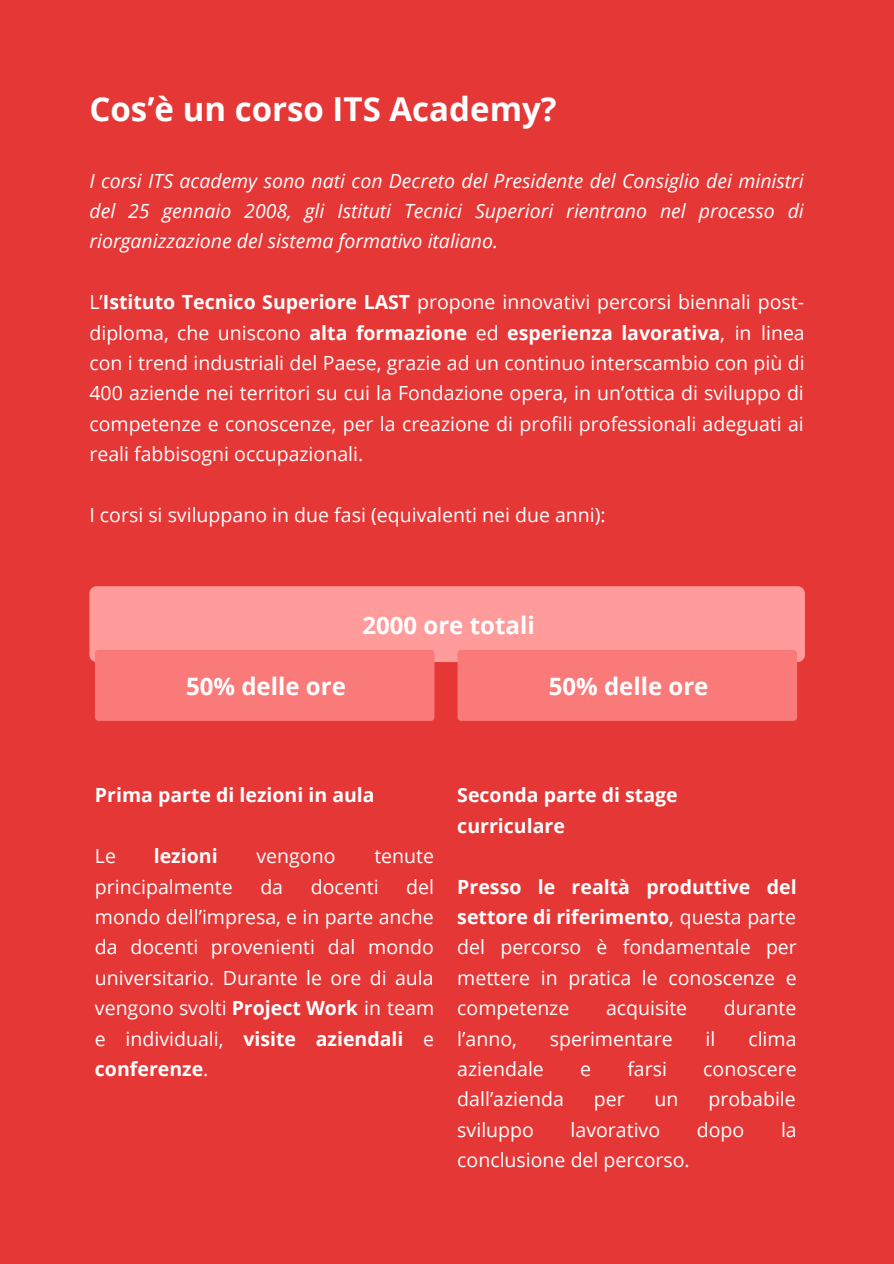
<style>
.page{position:relative;width:894px;height:1264px;background:#fff}
.page>*{position:absolute;margin:0;border:0;box-sizing:border-box;transform-origin:0 0}
.t1{font:700 33px "Open Sans";color:#fff}
.t2{font:700 24px "Open Sans";color:#fff}
.t3{font:19.5px/30.5px "Open Sans";color:#fff;text-align:justify}
.t4{font:italic 19.5px/30.5px "Open Sans";color:#fff;text-align:justify}
.t5{font:700 19.5px/30.5px "Open Sans";color:#fff}
.s1{font-weight:700}
</style>
<div class="page">
<div style="left:0;top:0;width:893px;height:1263px;background:#e63737"></div>
<div style="left:89px;top:586px;width:715px;height:76px;background:#ff9b9b;border-radius:7px"></div>
<div style="left:95px;top:649px;width:339px;height:72px;background:#fa7979;border-radius:4px"></div>
<div style="left:457px;top:649px;width:339px;height:72px;background:#fa7979;border-radius:4px"></div>
<h1 class="t1" style="left:89px;top:86px;width:468px">Cos’è un corso ITS Academy?</h1>
<p class="t4" style="left:89px;top:165px;width:715px">I corsi ITS academy sono nati con Decreto del Presidente del Consiglio dei ministri del 25 gennaio 2008, gli Istituti Tecnici Superiori rientrano nel processo di riorganizzazione del sistema formativo italiano.</p>
<p class="t3" style="left:89px;top:286px;width:716px">L’<span class="s1">Istituto Tecnico Superiore LAST</span> propone innovativi percorsi biennali post&shy;diploma, che uniscono <span class="s1">alta formazione</span> ed <span class="s1">esperienza lavorativa</span>, in linea con i trend industriali del Paese, grazie ad un continuo interscambio con più di 400 aziende nei territori su cui la Fondazione opera, in un’ottica di sviluppo di competenze e conoscenze, per la creazione di profili professionali adeguati ai reali fabbisogni occupazionali.</p>
<p class="t3" style="left:89px;top:499px;width:517px">I corsi si sviluppano in due fasi (equivalenti nei due anni):</p>
<p class="t2" style="left:362px;top:608px;width:174px">2000 ore totali</p>
<p class="t2" style="left:186px;top:669px;width:161px">50% delle ore</p>
<p class="t2" style="left:548px;top:669px;width:161px">50% delle ore</p>
<p class="t5" style="left:95px;top:779px;width:281px">Prima parte di lezioni in aula</p>
<p class="t3" style="left:95px;top:840px;width:23px">Le</p>
<p class="t5" style="left:154px;top:840px;width:65px">lezioni</p>
<p class="t3" style="left:256px;top:840px;width:80px">vengono</p>
<p class="t3" style="left:374px;top:840px;width:61px">tenute</p>
<p class="t3" style="left:95px;top:870px;width:139px">principalmente</p>
<p class="t3" style="left:260px;top:870px;width:24px">da</p>
<p class="t3" style="left:311px;top:870px;width:69px">docenti</p>
<p class="t3" style="left:95px;top:870px;width:340px;text-indent:311px">del mondo dell’impresa, e in parte anche da docenti provenienti dal mondo universitario. Durante le ore di aula vengono svolti <span class="s1">Project Work</span> in team e individuali, <span class="s1">visite aziendali</span> e <span class="s1">conferenze</span>.</p>
<p class="t5" style="left:457px;top:779px;width:222px">Seconda parte di stage curriculare</p>
<p class="t3" style="left:457px;top:870px;width:341px"><span class="s1">Presso le realtà produttive del settore di riferimento</span>, questa parte del percorso è fondamentale per mettere in pratica le conoscenze e competenze</p>
<p class="t3" style="left:606px;top:992px;width:83px">acquisite</p>
<p class="t3" style="left:723px;top:992px;width:74px">durante</p>
<p class="t3" style="left:457px;top:1022px;width:61px">l’anno,</p>
<p class="t3" style="left:549px;top:1022px;width:124px">sperimentare</p>
<p class="t3" style="left:705px;top:1022px;width:11px">il</p>
<p class="t3" style="left:748px;top:1022px;width:50px">clima</p>
<p class="t3" style="left:457px;top:1053px;width:88px">aziendale</p>
<p class="t3" style="left:580px;top:1053px;width:12px">e</p>
<p class="t3" style="left:627px;top:1053px;width:41px">farsi</p>
<p class="t3" style="left:703px;top:1053px;width:95px">conoscere</p>
<p class="t3" style="left:457px;top:1083px;width:108px">dall’azienda</p>
<p class="t3" style="left:593px;top:1083px;width:32px">per</p>
<p class="t3" style="left:654px;top:1083px;width:25px">un</p>
<p class="t3" style="left:708px;top:1083px;width:89px">probabile</p>
<p class="t3" style="left:457px;top:1113px;width:78px">sviluppo</p>
<p class="t3" style="left:570px;top:1113px;width:91px">lavorativo</p>
<p class="t3" style="left:696px;top:1113px;width:49px">dopo</p>
<p class="t3" style="left:780px;top:1113px;width:17px">la</p>
<p class="t3" style="left:457px;top:1144px;width:234px">conclusione del percorso.</p>
</div>
